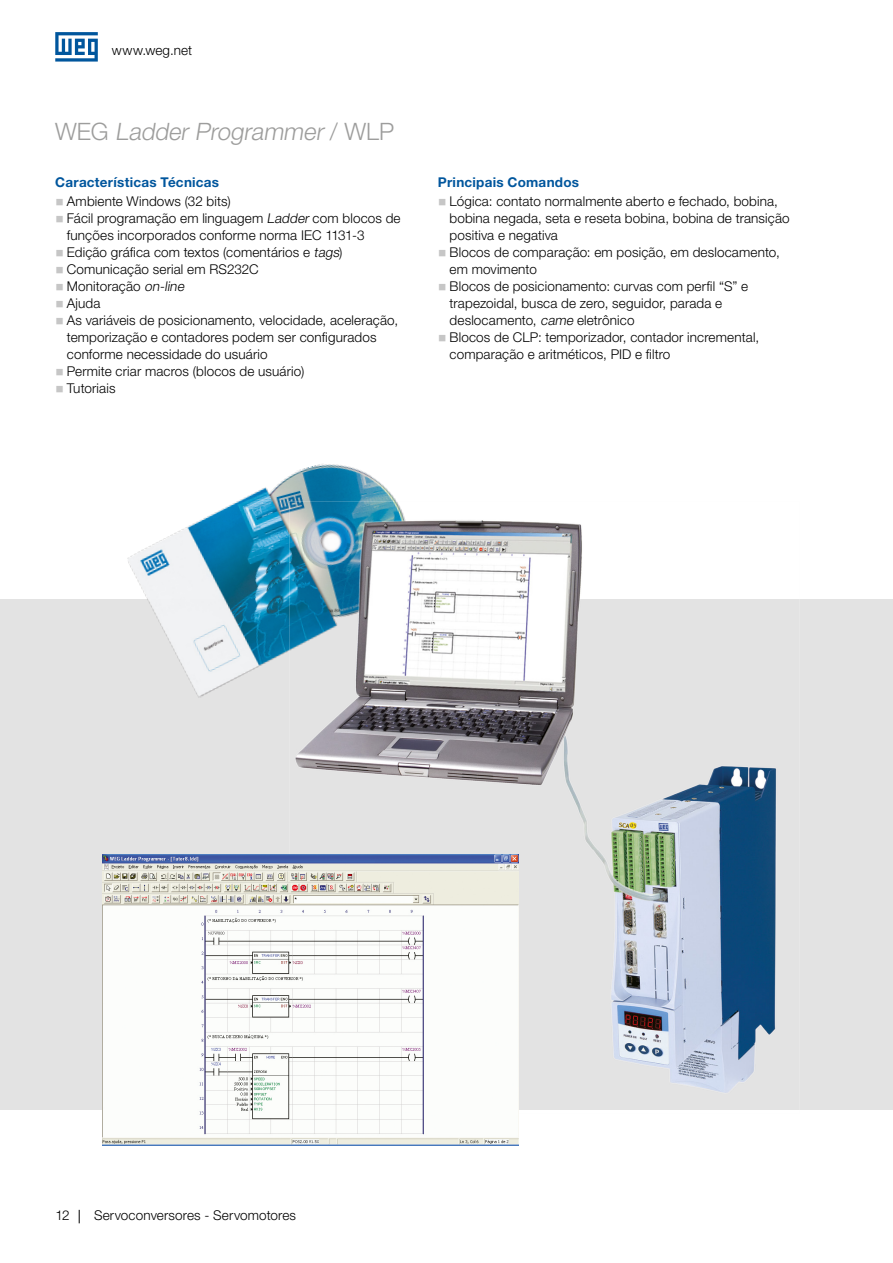
<style>
.page{position:relative;width:893px;height:1263px;background:#fff}
.page>*{position:absolute;margin:0;border:0;box-sizing:border-box;transform-origin:0 0}
.t1{font:italic 300 24px "Helvetica Neue LT Pro";color:#9d9d9c}
.t2{font:300 13.5px/17px "Helvetica Neue LT Pro";letter-spacing:.01em;color:#000}
.t3{font:700 13.5px "Helvetica Neue LT Pro";letter-spacing:.02em;color:#00569d}
.s1{font-style:normal}
.s2{font-style:italic}
</style>
<div class="page">
<svg style="left:79px;top:1210px;width:1px;height:13px"></svg>
<svg style="left:55px;top:32px;width:43px;height:30px"></svg>
<div style="left:0;top:600px;width:893px;height:510px;background:#e3e3e3"></div>
<img style="left:116px;top:464px;width:281px;height:234px">
<img style="left:289px;top:502px;width:510px;height:591px">
<img style="left:102px;top:855px;width:417px;height:290px">
<p class="t2" style="left:112px;top:42px;width:82px">www.weg.net</p>
<h1 class="t1" style="left:55px;top:117px;width:340px"><span class="s1">W E G</span> Ladder Programmer <span class="s1">/ W L P</span></h1>
<p class="t3" style="left:55px;top:174px;width:165px">Características Técnicas</p>
<p class="t3" style="left:438px;top:174px;width:143px">Principais Comandos</p>
<p class="t2" style="left:67px;top:193px;width:335px">Ambiente Windows (32 bits)<br>Fácil programação em linguagem <span class="s2">Ladder</span> com blocos de funções incorporados conforme norma IEC 1131-3<br>Edição gráfica com textos (comentários e <span class="s2">tags</span>)<br>Comunicação serial em RS232C<br>Monitoração <span class="s2">on-line<br></span>Ajuda<br>As variáveis de posicionamento, velocidade, aceleração, temporização e contadores podem ser configurados conforme necessidade do usuário<br>Permite criar macros (blocos de usuário)<br>Tutoriais</p>
<p class="t2" style="left:450px;top:193px;width:342px">Lógica: contato normalmente aberto e fechado, bobina, bobina negada, seta e reseta bobina, bobina de transição positiva e negativa<br>Blocos de comparação: em posição, em deslocamento, em movimento<br>Blocos de posicionamento: curvas com perfil “S” e trapezoidal, busca de zero, seguidor, parada e deslocamento, <span class="s2">came</span> eletrônico<br>Blocos de CLP: temporizador, contador incremental, comparação e aritméticos, PID e filtro</p>
<p class="t2" style="left:56px;top:1207px;width:16px">12</p>
<p class="t2" style="left:94px;top:1207px;width:204px">Servoconversores - Servomotores</p>
</div>
